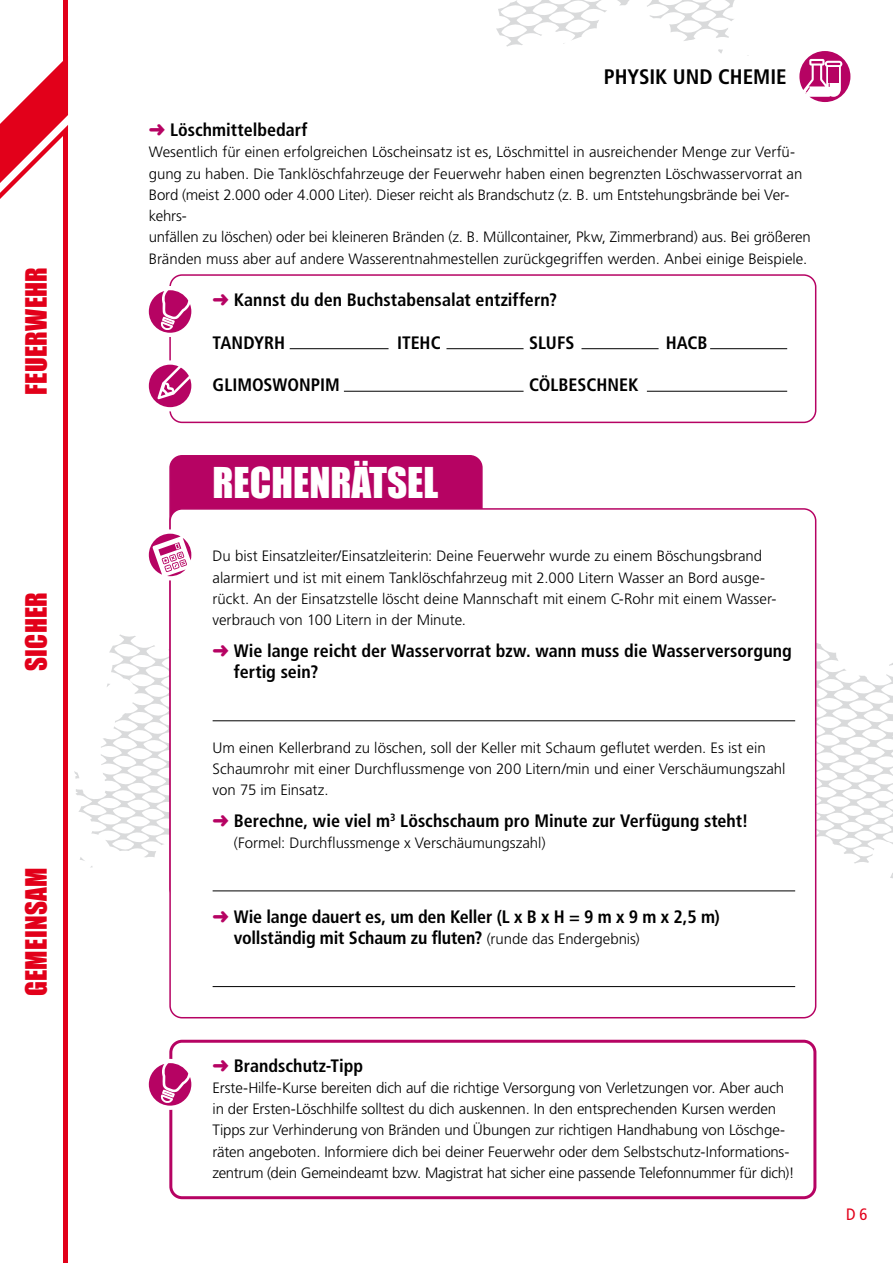
<style>
.page{position:relative;width:893px;height:1263px;background:#fff}
.page>*{position:absolute;margin:0;border:0;box-sizing:border-box;transform-origin:0 0}
.t1{font:39px "Impact";color:#fff}
.t2{font:27px "Impact";letter-spacing:.01em;color:#e2001a}
.t3{font:700 condensed 21px "Frutiger LT Std";color:#000}
.t4{font:700 condensed 18px/21.3px "Frutiger LT Std";color:#000}
.t5{font:condensed 16.5px "Frutiger LT Std";color:#e2001a}
.t6{font:300 15px/21.3px "Frutiger LT Std";letter-spacing:-.005em;color:#000}
.s1{color:#b60363}
.s2{font-weight:300;font-stretch:normal;font-size:15px}
</style>
<div class="page">
<svg style="left:799px;top:51px;width:51px;height:51px"></svg>
<hr style="left:64px;top:0;width:4px;height:98px;background:#e2001a">
<hr style="left:64px;top:130px;width:4px;height:1133px;background:#e2001a">
<svg style="left:0;top:56px;width:68px;height:211px"></svg>
<svg style="left:816px;top:634px;width:77px;height:244px"></svg>
<svg style="left:76px;top:634px;width:93px;height:234px"></svg>
<div style="left:169px;top:274px;width:647px;height:149px;border:2px solid #b60363;border-radius:12px"></div>
<div style="left:145px;top:286px;width:51px;height:51px;background:#fff;border-radius:50%"></div>
<svg style="left:149px;top:290px;width:42px;height:43px"></svg>
<div style="left:145px;top:360px;width:51px;height:51px;background:#fff;border-radius:50%"></div>
<svg style="left:149px;top:365px;width:42px;height:42px"></svg>
<div style="left:169px;top:1040px;width:647px;height:159px;border:3px solid #b60363;border-radius:11px"></div>
<div style="left:145px;top:1059px;width:51px;height:51px;background:#fff;border-radius:50%"></div>
<svg style="left:149px;top:1063px;width:42px;height:43px"></svg>
<svg style="left:496px;top:0;width:253px;height:56px"></svg>
<div style="left:170px;top:456px;width:312px;height:445px;background:#b60363;border-radius:12px"></div>
<div style="left:170px;top:509px;width:646px;height:509px;background:#fff;border-radius:12px"></div>
<div style="left:169px;top:508px;width:647px;height:510px;border:2px solid #b60363;border-radius:12px"></div>
<hr style="left:213px;top:720px;width:582px;height:1px;background:#000">
<hr style="left:213px;top:890px;width:582px;height:1px;background:#000">
<hr style="left:213px;top:986px;width:582px;height:1px;background:#000">
<hr style="left:290px;top:348px;width:99px;height:1px;background:#000">
<hr style="left:446px;top:348px;width:78px;height:1px;background:#000">
<hr style="left:344px;top:391px;width:180px;height:1px;background:#000">
<hr style="left:647px;top:391px;width:140px;height:1px;background:#000">
<hr style="left:581px;top:348px;width:78px;height:1px;background:#000">
<hr style="left:710px;top:348px;width:77px;height:1px;background:#000">
<div style="left:145px;top:529px;width:51px;height:51px;background:#fff;border-radius:50%"></div>
<svg style="left:149px;top:534px;width:42px;height:42px"></svg>
<h2 class="t2" style="left:15px;top:395px;width:129px;rotate:-90deg">FEUERWEHR</h2>
<h2 class="t2" style="left:15px;top:671px;width:81px;rotate:-90deg">SICHER</h2>
<h2 class="t2" style="left:15px;top:996px;width:130px;rotate:-90deg">GEMEINSAM</h2>
<h3 class="t3" style="left:604px;top:64px;width:184px">PHYSIK UND CHEMIE</h3>
<p class="t4" style="left:149px;top:119px;width:160px"><span class="s1">➜</span> Löschmittelbedarf</p>
<p class="t6" style="left:149px;top:142px;width:663px">Wesentlich für einen erfolgreichen Löscheinsatz ist es, Löschmittel in ausreichender Menge zur Verfü&shy;gung zu haben. Die Tanklöschfahrzeuge der Feuerwehr haben einen begrenzten Löschwasservorrat an Bord (meist 2.000 oder 4.000 Liter). Dieser reicht als Brandschutz (z. B. um Entstehungsbrände bei Ver&shy;kehrs-<br>unfällen zu löschen) oder bei kleineren Bränden (z. B. Müllcontainer, Pkw, Zimmerbrand) aus. Bei größeren Bränden muss aber auf andere Wasserentnahmestellen zurückgegriffen werden. Anbei einige Beispiele.</p>
<p class="t4" style="left:213px;top:289px;width:346px"><span class="s1">➜</span> Kannst du den Buchstabensalat entziffern?</p>
<p class="t4" style="left:213px;top:332px;width:74px">TANDYRH</p>
<p class="t4" style="left:397px;top:332px;width:45px">ITEHC</p>
<p class="t4" style="left:529px;top:332px;width:47px">SLUFS</p>
<p class="t4" style="left:666px;top:332px;width:43px">HACB</p>
<p class="t4" style="left:213px;top:374px;width:129px">GLIMOSWONPIM</p>
<p class="t4" style="left:529px;top:374px;width:111px">CÖLBESCHNEK</p>
<h1 class="t1" style="left:213px;top:452px;width:227px">RECHENRÄTSEL</h1>
<p class="t6" style="left:213px;top:546px;width:565px">Du bist Einsatzleiter/Einsatzleiterin: Deine Feuerwehr wurde zu einem Böschungsbrand alarmiert und ist mit einem Tanklöschfahrzeug mit 2.000 Litern Wasser an Bord ausge&shy;rückt. An der Einsatzstelle löscht deine Mannschaft mit einem C-Rohr mit einem Wasser&shy;verbrauch von 100 Litern in der Minute.</p>
<p class="t4" style="left:234px;top:640px;width:559px;text-indent:-21px"><span class="s1">➜</span> Wie lange reicht der Wasservorrat bzw. wann muss die Wasserversorgung fertig sein?</p>
<p class="t6" style="left:213px;top:737px;width:574px">Um einen Kellerbrand zu löschen, soll der Keller mit Schaum geflutet werden. Es ist ein<br>Schaumrohr mit einer Durchflussmenge von 200 Litern/min und einer Verschäumungszahl von 75 im Einsatz.</p>
<p class="t4" style="left:213px;top:810px;width:537px"><span class="s1">➜</span> Berechne, wie viel m<sup>3</sup> Löschschaum pro Minute zur Verfügung steht!</p>
<p class="t6" style="left:234px;top:833px;width:313px">(Formel: Durchflussmenge x Verschäumungszahl)</p>
<p class="t4" style="left:234px;top:906px;width:487px;text-indent:-21px"><span class="s1">➜</span> Wie lange dauert es, um den Keller (L x B x H = 9 m x 9 m x 2,5 m) vollständig mit Schaum zu fluten? <span class="s2">(runde das Endergebnis)</span></p>
<p class="t4" style="left:213px;top:1055px;width:152px"><span class="s1">➜</span> Brandschutz-Tipp</p>
<p class="t6" style="left:213px;top:1077px;width:583px">Erste-Hilfe-Kurse bereiten dich auf die richtige Versorgung von Verletzungen vor. Aber auch in der Ersten-Löschhilfe solltest du dich auskennen. In den entsprechenden Kursen werden Tipps zur Verhinderung von Bränden und Übungen zur richtigen Handhabung von Löschge&shy;räten angeboten. Informiere dich bei deiner Feuerwehr oder dem Selbstschutz-Informations&shy;zentrum (dein Gemeindeamt bzw. Magistrat hat sicher eine passende Telefonnummer für dich)!</p>
<p class="t5" style="left:846px;top:1205px;width:23px">D 6</p>
</div>
